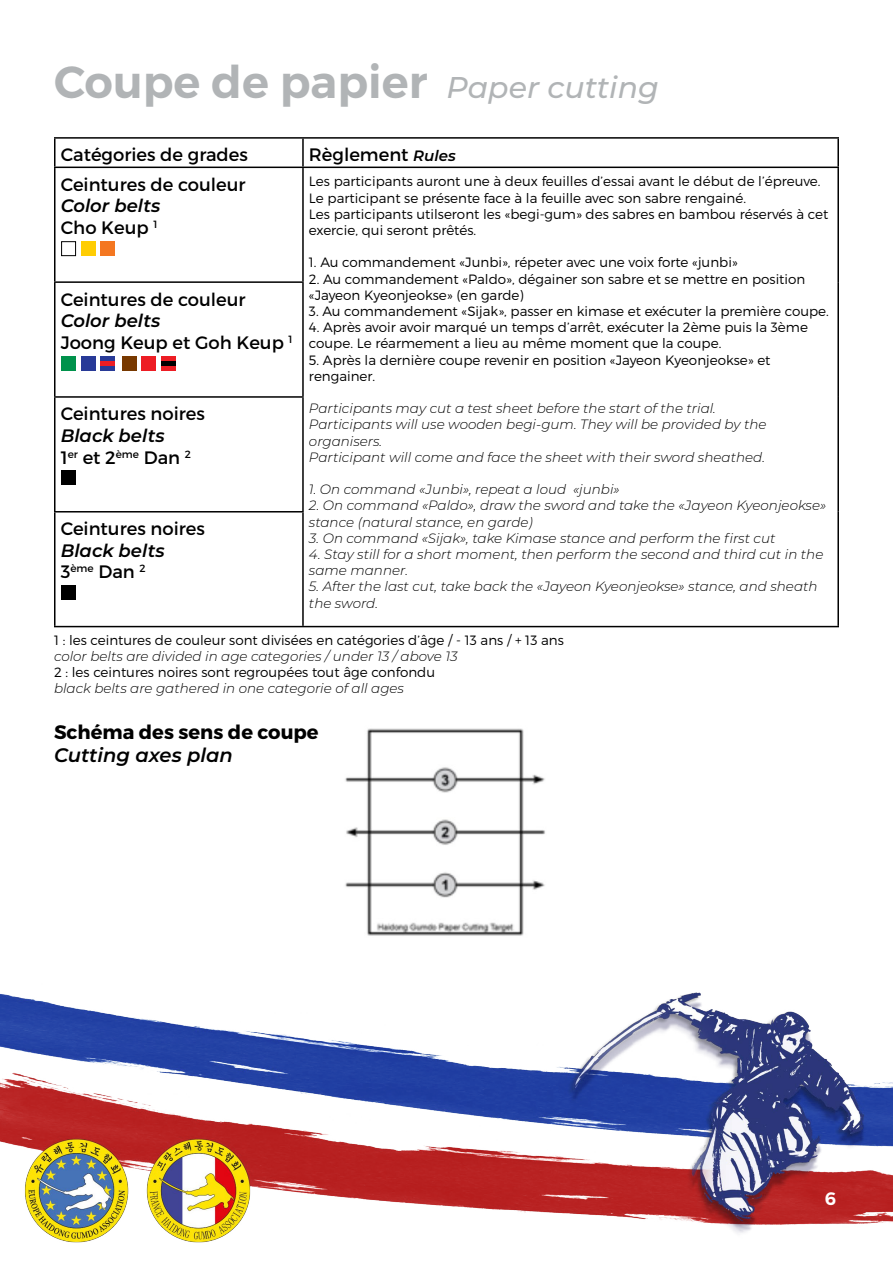
<style>
.page{position:relative;width:893px;height:1263px;background:#fff}
.page>*{position:absolute;margin:0;border:0;box-sizing:border-box;transform-origin:0 0}
.t1{font:600 45px "Montserrat";color:#b1b4b6}
.t2{font:700 19.5px "Montserrat";color:#000}
.t3{font:italic 600 19.5px "Montserrat";color:#000}
.t4{font:18px/21.6px "Montserrat";color:#000}
.t5{font:italic 600 18px/21.6px "Montserrat";color:#000}
.t6{font:600 18px "Montserrat";color:#fff}
.t7{font:300 13.5px/16.2px "Montserrat";color:#000}
.t8{font:italic 300 13.5px/16.2px "Montserrat";color:#000}
.s1{font-weight:500;font-style:italic;font-size:30px}
.s2{font-weight:600;font-style:italic;font-size:15px}
.s3{font-weight:400;font-style:normal}
.s4{font-weight:600;font-style:italic}
</style>
<div class="page">
<img style="left:0;top:992px;width:893px;height:251px">
<hr style="left:54px;top:137px;width:249px;height:2px;background:#000">
<hr style="left:54px;top:139px;width:2px;height:28px;background:#000">
<hr style="left:303px;top:137px;width:536px;height:2px;background:#000">
<hr style="left:302px;top:139px;width:2px;height:28px;background:#000">
<hr style="left:837px;top:139px;width:2px;height:28px;background:#000">
<hr style="left:54px;top:167px;width:249px;height:1px;background:#000">
<hr style="left:54px;top:168px;width:2px;height:113px;background:#000">
<hr style="left:303px;top:167px;width:536px;height:1px;background:#000">
<hr style="left:302px;top:168px;width:2px;height:113px;background:#000">
<hr style="left:837px;top:168px;width:2px;height:114px;background:#000">
<hr style="left:54px;top:281px;width:250px;height:2px;background:#000">
<hr style="left:54px;top:283px;width:2px;height:113px;background:#000">
<hr style="left:302px;top:283px;width:2px;height:113px;background:#000">
<hr style="left:837px;top:282px;width:2px;height:115px;background:#000">
<hr style="left:54px;top:396px;width:250px;height:2px;background:#000">
<hr style="left:54px;top:398px;width:2px;height:113px;background:#000">
<hr style="left:302px;top:398px;width:2px;height:113px;background:#000">
<hr style="left:837px;top:397px;width:2px;height:115px;background:#000">
<hr style="left:54px;top:511px;width:250px;height:1px;background:#000">
<hr style="left:54px;top:512px;width:2px;height:114px;background:#000">
<hr style="left:302px;top:512px;width:2px;height:114px;background:#000">
<hr style="left:837px;top:512px;width:2px;height:114px;background:#000">
<hr style="left:54px;top:626px;width:249px;height:1px;background:#000">
<hr style="left:303px;top:626px;width:536px;height:1px;background:#000">
<div style="left:61px;top:242px;width:15px;height:14px;border:1px solid #000"></div>
<div style="left:81px;top:242px;width:14px;height:14px;background:#ffcd03"></div>
<div style="left:101px;top:242px;width:14px;height:14px;background:#f47721"></div>
<div style="left:61px;top:356px;width:15px;height:15px;background:#00924c"></div>
<div style="left:81px;top:356px;width:14px;height:15px;background:#283a97"></div>
<div style="left:101px;top:356px;width:14px;height:15px;background:#283a97"></div>
<hr style="left:101px;top:361px;width:14px;height:4px;background:#ed1d24">
<div style="left:122px;top:356px;width:14px;height:15px;background:#783900"></div>
<div style="left:142px;top:356px;width:14px;height:15px;background:#ed1d24"></div>
<div style="left:161px;top:356px;width:14px;height:15px;background:#ed1d24"></div>
<hr style="left:161px;top:361px;width:14px;height:4px;background:#000">
<div style="left:61px;top:470px;width:15px;height:15px;background:#000"></div>
<div style="left:61px;top:585px;width:15px;height:15px;background:#000"></div>
<img style="left:345px;top:728px;width:200px;height:208px">
<h1 class="t1" style="left:54px;top:54px;width:606px">Coupe de papier <span class="s1">Paper cutting</span></h1>
<h3 class="t4" style="left:61px;top:144px;width:189px">Catégories de grades</h3>
<h3 class="t4" style="left:309px;top:144px;width:148px">Règlement <span class="s2">Rules</span></h3>
<h3 class="t4" style="left:61px;top:173px;width:186px">Ceintures de couleur</h3>
<h3 class="t5" style="left:61px;top:194px;width:101px">Color belts<br><span class="s3">Cho Keup</span> <sup>1</sup></h3>
<p class="t7" style="left:309px;top:173px;width:521px">Les participants auront une à deux feuilles d’essai avant le début de l’épreuve.<br>Le participant se présente face à la feuille avec son sabre rengainé.<br>Les participants utilseront les «begi-gum» des sabres en bambou réservés à cet exercie, qui seront prêtés.</p>
<p class="t7" style="left:309px;top:254px;width:430px">1. Au commandement «Junbi», répeter avec une voix forte «junbi»</p>
<p class="t7" style="left:309px;top:270px;width:498px">2. Au commandement «Paldo», dégainer son sabre et se mettre en position «Jayeon Kyeonjeokse» (en garde)</p>
<p class="t7" style="left:309px;top:303px;width:521px">3. Au commandement «Sijak», passer en kimase et exécuter la première coupe.</p>
<p class="t7" style="left:309px;top:319px;width:500px">4. Après avoir avoir marqué un temps d’arrêt, exécuter la 2ème puis la 3ème coupe. Le réarmement a lieu au même moment que la coupe.</p>
<p class="t7" style="left:309px;top:351px;width:463px">5. Après la dernière coupe revenir en position «Jayeon Kyeonjeokse» et rengainer.</p>
<p class="t8" style="left:309px;top:400px;width:459px">Participants may cut a test sheet before the start of the trial.<br>Participants will use wooden begi-gum. They will be provided by the organisers.<br>Participant will come and face the sheet with their sword sheathed.</p>
<p class="t8" style="left:309px;top:481px;width:312px">1. On command «Junbi», repeat a loud «junbi»</p>
<p class="t8" style="left:309px;top:497px;width:519px">2. On command «Paldo», draw the sword and take the «Jayeon Kyeonjeokse» stance (natural stance, en garde)</p>
<p class="t8" style="left:309px;top:529px;width:468px">3. On command «Sijak», take Kimase stance and perform the first cut</p>
<p class="t8" style="left:309px;top:546px;width:516px">4. Stay still for a short moment, then perform the second and third cut in the same manner.</p>
<p class="t8" style="left:309px;top:578px;width:510px">5. After the last cut, take back the «Jayeon Kyeonjeokse» stance, and sheath the sword.</p>
<h3 class="t4" style="left:61px;top:288px;width:186px">Ceintures de couleur</h3>
<h3 class="t4" style="left:61px;top:310px;width:233px"><span class="s4">Color belts<br></span>Joong Keup et Goh Keup <sup>1</sup></h3>
<h3 class="t4" style="left:61px;top:403px;width:146px">Ceintures noires</h3>
<h3 class="t5" style="left:61px;top:424px;width:132px">Black belts<br><span class="s3">1</span><sup>er</sup> <span class="s3">et 2</span><sup>ème</sup> <span class="s3">Dan</span> <sup>2</sup></h3>
<h3 class="t4" style="left:61px;top:518px;width:146px">Ceintures noires</h3>
<h3 class="t5" style="left:61px;top:539px;width:105px">Black belts<br><span class="s3">3</span><sup>ème</sup> <span class="s3">Dan</span> <sup>2</sup></h3>
<p class="t7" style="left:54px;top:631px;width:511px">1 : les ceintures de couleur sont divisées en catégories d’âge / - 13 ans / + 13 ans</p>
<p class="t8" style="left:54px;top:647px;width:405px">color belts are divided in age categories / under 13 / above 13</p>
<p class="t7" style="left:54px;top:664px;width:383px">2 : les ceintures noires sont regroupées tout âge confondu</p>
<p class="t8" style="left:54px;top:680px;width:352px">black belts are gathered in one categorie of all ages</p>
<h2 class="t2" style="left:54px;top:720px;width:266px">Schéma des sens de coupe</h2>
<h2 class="t3" style="left:54px;top:742px;width:180px">Cutting axes plan</h2>
<h3 class="t6" style="left:825px;top:1187px;width:13px">6</h3>
</div>
